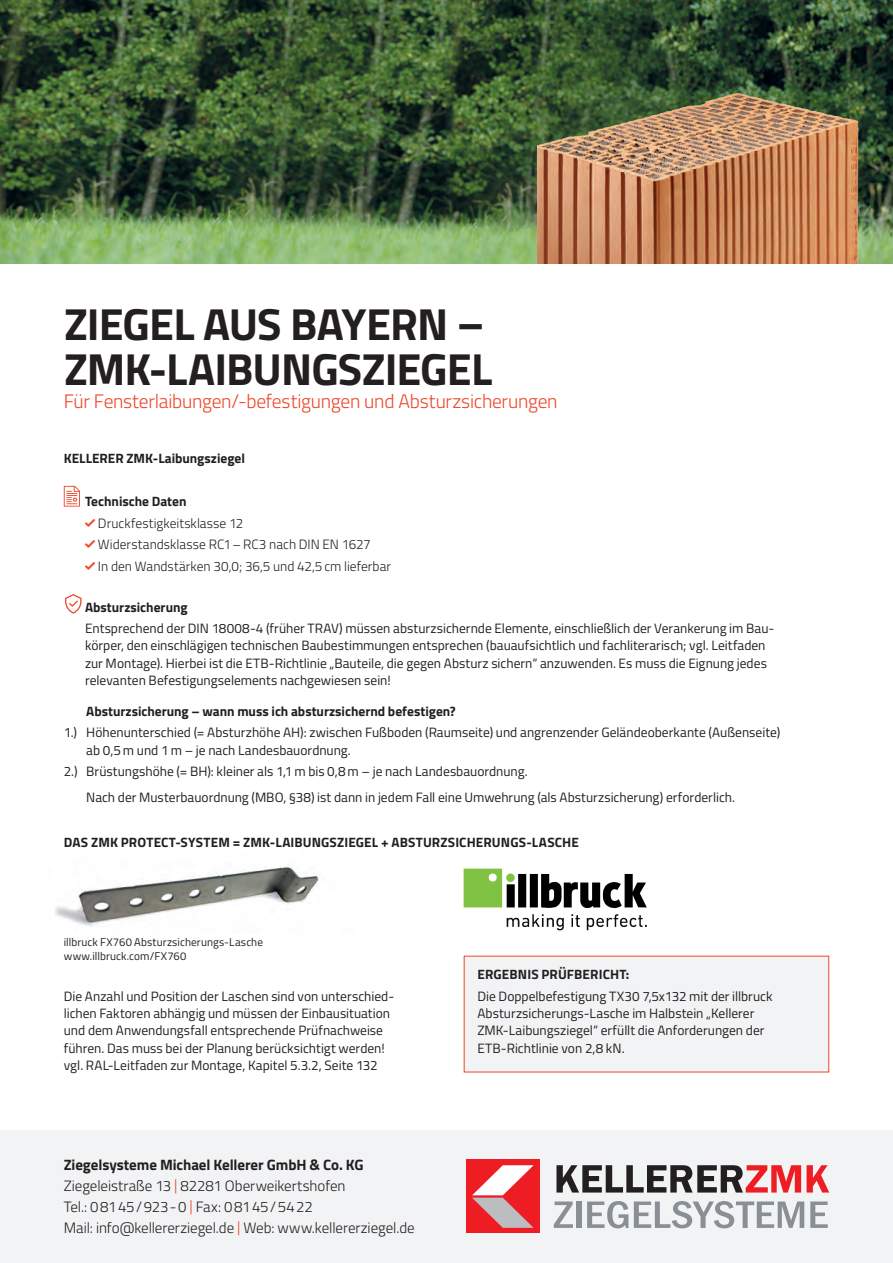
<style>
.page{position:relative;width:893px;height:1263px;background:#fff}
.page>*{position:absolute;margin:0;border:0;box-sizing:border-box;transform-origin:0 0}
.Headline_30_30{font:700 45px/45px "Titillium";letter-spacing:-.02em;color:#231f20}
.Pre-_Subhead_13_15_6{font:300 19.5px "Titillium";letter-spacing:-.015em;color:#ef472b}
.t1{font:300 15px "Titillium";letter-spacing:-.005em;color:#231f20}
.t2{font:700 15px "Titillium";letter-spacing:-.005em;color:#231f20}
.Copy_Bold_Rückseite{font:13.5px/17.2px "Titillium";color:#231f20}
.Copy_Bold_Rückseite-2{font:700 13.5px "Titillium";color:#231f20}
.Copy_Rückseite_9_11{font:300 13.5px "Titillium";color:#231f20}
.Copy_Bold_Rückseite-3{font:11.25px/13.5px "Titillium";letter-spacing:.01em;color:#231f20}
.s1{font-family:"ZMK Haken";font-weight:400;font-size:18px;color:#ef472b}
.s2{color:#ef472b}
</style>
<div class="page">
<img style="left:0;top:0;width:893px;height:264px">
<img style="left:538px;top:85px;width:355px;height:179px">
<svg style="left:64px;top:486px;width:16px;height:21px"></svg>
<svg style="left:65px;top:594px;width:17px;height:20px"></svg>
<div style="left:0;top:1130px;width:893px;height:133px;background:#f2f3f4"></div>
<div style="left:466px;top:1160px;width:73px;height:73px;background:#ee1d23"></div>
<svg style="left:472px;top:1165px;width:62px;height:63px"></svg>
<svg style="left:556px;top:1165px;width:245px;height:27px"></svg>
<svg style="left:807px;top:1165px;width:22px;height:27px"></svg>
<svg style="left:554px;top:1201px;width:19px;height:27px"></svg>
<div style="left:576px;top:1201px;width:5px;height:27px;background:#888f95"></div>
<svg style="left:587px;top:1201px;width:41px;height:27px"></svg>
<svg style="left:634px;top:1201px;width:170px;height:27px"></svg>
<svg style="left:810px;top:1201px;width:18px;height:27px"></svg>
<div style="left:464px;top:956px;width:365px;height:116px;background:#f2f3f4"></div>
<img style="left:55px;top:867px;width:264px;height:60px">
<svg style="left:464px;top:869px;width:183px;height:39px"></svg>
<svg style="left:507px;top:914px;width:57px;height:16px"></svg>
<svg style="left:571px;top:914px;width:9px;height:13px"></svg>
<svg style="left:587px;top:914px;width:60px;height:16px"></svg>
<p class="Headline_30_30" style="left:64px;top:299px;width:430px">ZIEGEL AUS BAYERN –<br>ZMK-LAIBUNGSZIEGEL</p>
<p class="Pre-_Subhead_13_15_6" style="left:64px;top:387px;width:495px">Für Fensterlaibungen/-befestigungen und Absturzsicherungen</p>
<p class="Copy_Bold_Rückseite-2" style="left:64px;top:448px;width:183px">KELLERER ZMK-Laibungsziegel</p>
<p class="Copy_Bold_Rückseite-2" style="left:85px;top:491px;width:103px">Technische Daten</p>
<p class="Copy_Rückseite_9_11" style="left:85px;top:513px;width:160px"><span class="s1">a</span> Druckfestigkeitsklasse 12</p>
<p class="Copy_Rückseite_9_11" style="left:85px;top:535px;width:287px"><span class="s1">a</span> Widerstandsklasse RC1–RC3 nach DIN EN 1627</p>
<p class="Copy_Rückseite_9_11" style="left:85px;top:556px;width:308px"><span class="s1">a</span> In den Wandstärken 30,0; 36,5 und 42,5 cm lieferbar</p>
<p class="Copy_Bold_Rückseite-2" style="left:85px;top:597px;width:104px">Absturzsicherung</p>
<p class="Copy_Bold_Rückseite" style="left:85px;top:619px;width:691px">Entsprechend der DIN 18008-4 (früher TRAV) müssen absturzsichernde Elemente, einschließlich der Verankerung im Bau&shy;körper, den einschlägigen technischen Baubestimmungen entsprechen (bauaufsichtlich und fachliterarisch; vgl. Leitfaden zur Montage). Hierbei ist die ETB-Richtlinie „Bauteile, die gegen Absturz sichern“ anzuwenden. Es muss die Eignung jedes relevanten Befestigungselements nachgewiesen sein!</p>
<p class="Copy_Bold_Rückseite-2" style="left:86px;top:701px;width:371px">Absturzsicherung – wann muss ich absturzsichernd befestigen?</p>
<p class="Copy_Bold_Rückseite" style="left:86px;top:723px;width:696px;text-indent:-23px">1.) Höhenunterschied (= Absturzhöhe AH): zwischen Fußboden (Raumseite) und angrenzender Geländeoberkante (Außenseite) ab 0,5 m und 1 m – je nach Landesbauordnung.</p>
<p class="Copy_Bold_Rückseite" style="left:64px;top:762px;width:465px">2.) Brüstungshöhe (= BH): kleiner als 1,1 m bis 0,8 m – je nach Landesbauordnung.</p>
<p class="Copy_Bold_Rückseite" style="left:86px;top:788px;width:650px">Nach der Musterbauordnung (MBO, §38) ist dann in jedem Fall eine Umwehrung (als Absturzsicherung) erforderlich.</p>
<p class="Copy_Bold_Rückseite-2" style="left:64px;top:832px;width:517px">DAS ZMK PROTECT-SYSTEM = ZMK-LAIBUNGSZIEGEL + ABSTURZSICHERUNGS-LASCHE</p>
<p class="Copy_Bold_Rückseite-3" style="left:64px;top:935px;width:201px">illbruck FX760 Absturzsicherungs-Lasche www.illbruck.com/FX760</p>
<p class="Copy_Bold_Rückseite" style="left:64px;top:987px;width:332px">Die Anzahl und Position der Laschen sind von unterschied&shy;lichen Faktoren abhängig und müssen der Einbausituation und dem Anwendungsfall entsprechende Prüfnachweise führen. Das muss bei der Planung berücksichtigt werden! vgl. RAL-Leitfaden zur Montage, Kapitel 5.3.2, Seite 132</p>
<p class="t2" style="left:64px;top:1153px;width:301px">Ziegelsysteme Michael Kellerer GmbH &amp; Co. KG</p>
<p class="t1" style="left:64px;top:1175px;width:283px">Ziegeleistraße 13 <span class="s2">|</span> 82281 Oberweikertshofen</p>
<p class="t1" style="left:64px;top:1196px;width:251px">Tel.: 08145/923-0 <span class="s2">|</span> Fax: 08145/5422</p>
<p class="t1" style="left:64px;top:1217px;width:352px">Mail: info@kellererziegel.de <span class="s2">|</span> Web: www.kellererziegel.de</p>
<p class="Copy_Bold_Rückseite-2" style="left:477px;top:964px;width:153px">ERGEBNIS PRÜFBERICHT:</p>
<p class="Copy_Bold_Rückseite" style="left:477px;top:987px;width:297px">Die Doppelbefestigung TX30 7,5x132 mit der illbruck Absturzsicherungs-Lasche im Halbstein „Kellerer ZMK-Laibungsziegel“ erfüllt die Anforderungen der ETB-Richtlinie von 2,8 kN.</p>
</div>
